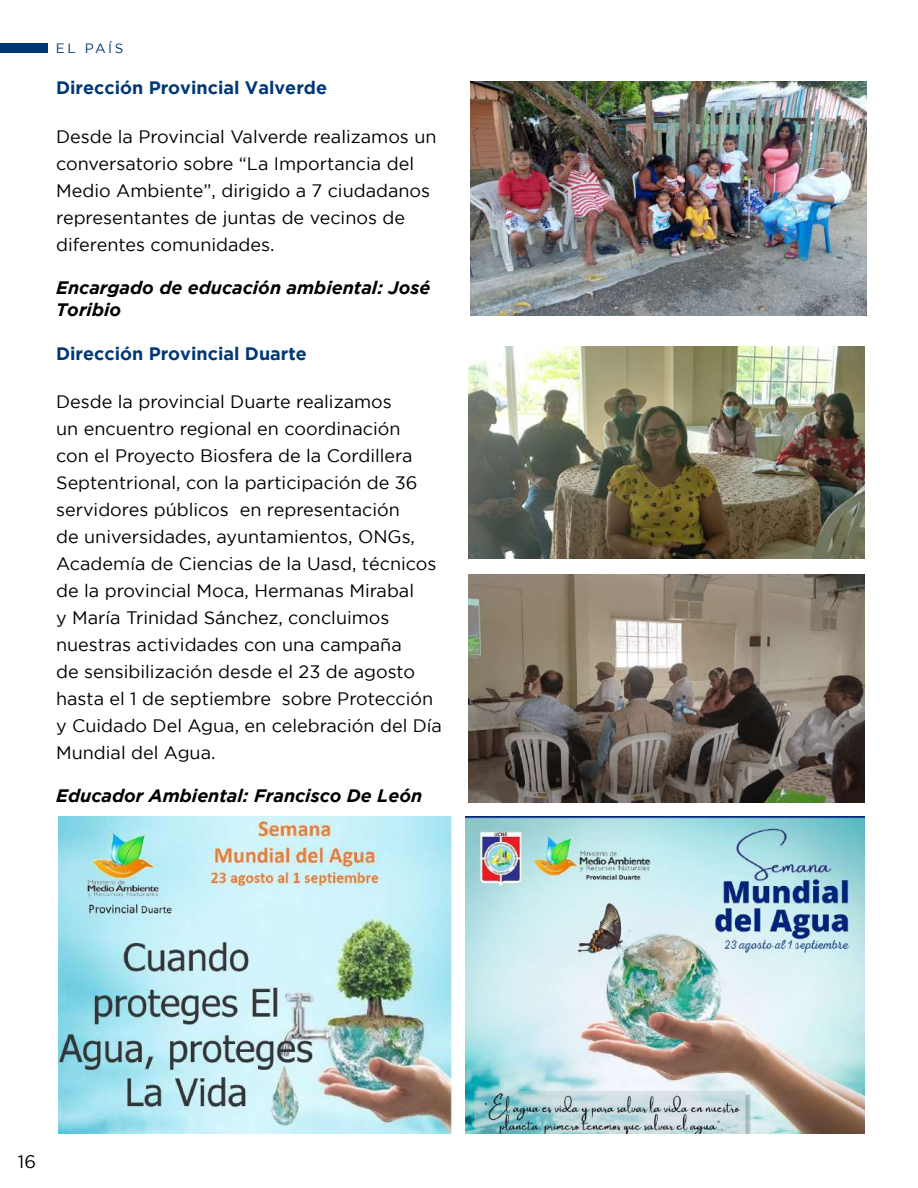
<style>
.page{position:relative;width:918px;height:1188px;background:#fff}
.page>*{position:absolute;margin:0;border:0;box-sizing:border-box;transform-origin:0 0}
.t1{font:18px/27px "Gotham";color:#000}
.t2{font:italic 700 18px/21.6px "Gotham";color:#000}
.t3{font:700 18px "Gotham";color:#003876}
.t4{font:13.5px "Gotham";letter-spacing:.18em;color:#003876}
</style>
<div class="page">
<img style="left:469px;top:347px;width:396px;height:212px">
<img style="left:469px;top:575px;width:396px;height:227px">
<img style="left:59px;top:816px;width:393px;height:318px">
<img style="left:466px;top:816px;width:398px;height:318px">
<div style="left:0;top:43px;width:47px;height:10px;background:#003876"></div>
<img style="left:470px;top:81px;width:396px;height:235px">
<p class="t4" style="left:56px;top:41px;width:69px">EL PAÍS</p>
<p class="t3" style="left:56px;top:77px;width:272px">Dirección Provincial Valverde</p>
<p class="t1" style="left:56px;top:123px;width:382px">Desde la Provincial Valverde realizamos un conversatorio sobre “La Importancia del Medio Ambiente”, dirigido a 7 ciudadanos representantes de juntas de vecinos de diferentes comunidades.</p>
<p class="t2" style="left:56px;top:277px;width:376px">Encargado de educación ambiental: José<br>Toribio</p>
<p class="t3" style="left:56px;top:343px;width:252px">Dirección Provincial Duarte</p>
<p class="t1" style="left:56px;top:388px;width:387px">Desde la provincial Duarte realizamos<br>un encuentro regional en coordinación<br>con el Proyecto Biosfera de la Cordillera Septentrional, con la participación de 36 servidores públicos en representación<br>de universidades, ayuntamientos, ONGs, Academía de Ciencias de la Uasd, técnicos de la provincial Moca, Hermanas Mirabal<br>y María Trinidad Sánchez, concluimos nuestras actividades con una campaña<br>de sensibilización desde el 23 de agosto hasta el 1 de septiembre sobre Protección y Cuidado Del Agua, en celebración del Día Mundial del Agua.</p>
<p class="t2" style="left:56px;top:785px;width:368px">Educador Ambiental: Francisco De León</p>
<p class="t1" style="left:18px;top:1147px;width:20px">16</p>
</div>
